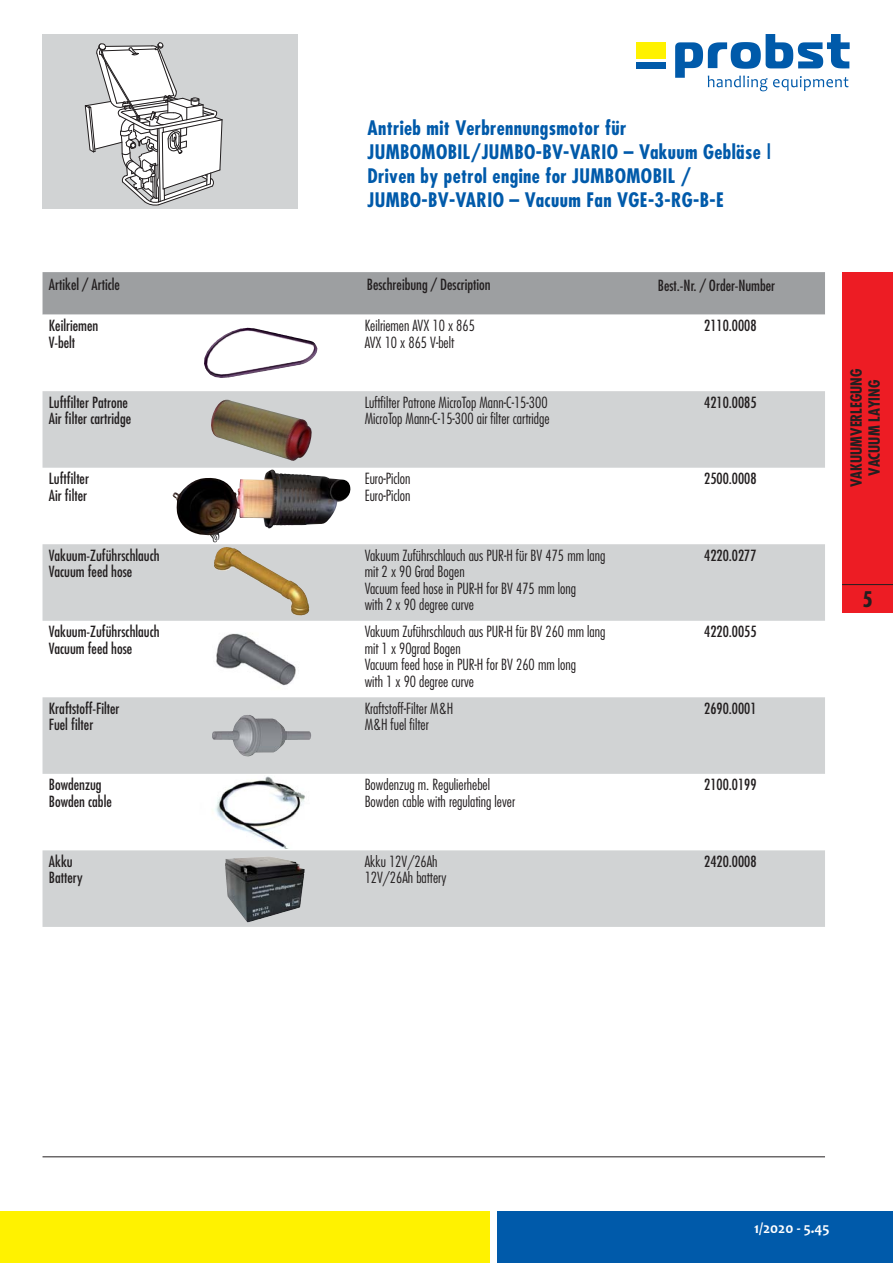
<style>
.page{position:relative;width:893px;height:1263px;background:#fff}
.page>*{position:absolute;margin:0;border:0;box-sizing:border-box;transform-origin:0 0}
.t1{font:700 condensed 21px "Futura";color:#231f20}
.t2{font:700 condensed 19.5px/24px "Futura";letter-spacing:.02em;color:#005aaa}
.t3{font:300 condensed 15px/16.5px "Futura";color:#231f20}
.t4{font:condensed 15px/16.5px "Futura";color:#231f20}
.t5{font:700 condensed 15px/18px "Futura";color:#231f20;text-align:center}
.t6{font:700 15px "Candara";color:#fff}
</style>
<div class="page">
<div style="left:497px;top:1212px;width:396px;height:51px;background:#005aaa"></div>
<div style="left:0;top:1212px;width:489px;height:51px;background:#fff200"></div>
<div style="left:636px;top:42px;width:29px;height:17px;background:#fff200"></div>
<div style="left:636px;top:62px;width:29px;height:6px;background:#005aaa"></div>
<svg style="left:675px;top:34px;width:175px;height:57px"></svg>
<div style="left:842px;top:272px;width:51px;height:340px;background:#ed1c24"></div>
<hr style="left:842px;top:584px;width:51px;height:1px;background:#231f20">
<div style="left:43px;top:34px;width:255px;height:174px;background:#d1d3d4"></div>
<svg style="left:84px;top:42px;width:139px;height:164px"></svg>
<div style="left:43px;top:272px;width:782px;height:43px;background:#9d9fa1"></div>
<svg style="left:43px;top:391px;width:782px;height:536px;fill:#d1d3d4"></svg>
<img style="left:285px;top:597px;width:24px;height:19px">
<img style="left:190px;top:623px;width:167px;height:72px">
<img style="left:210px;top:399px;width:102px;height:63px">
<img style="left:233px;top:715px;width:19px;height:16px">
<img style="left:172px;top:469px;width:178px;height:74px">
<img style="left:244px;top:863px;width:61px;height:60px">
<img style="left:204px;top:328px;width:58px;height:36px">
<img style="left:189px;top:776px;width:145px;height:72px">
<hr style="left:43px;top:1157px;width:782px;height:1px;background:#231f20">
<h2 class="t2" style="left:367px;top:118px;width:405px">Antrieb mit Verbrennungsmotor für JUMBOMOBIL/JUMBO-BV-VARIO – Vakuum Gebläse | Driven by petrol engine for JUMBOMOBIL / JUMBO-BV-VARIO – Vacuum Fan VGE-3-RG-B-E</h2>
<p class="t4" style="left:49px;top:278px;width:73px">Artikel / Article</p>
<p class="t4" style="left:367px;top:278px;width:125px">Beschreibung / Description</p>
<p class="t4" style="left:49px;top:319px;width:51px">Keilriemen<br>V-belt</p>
<p class="t3" style="left:365px;top:318px;width:112px">Keilriemen AVX 10 x 865<br>AVX 10 x 865 V-belt</p>
<p class="t4" style="left:704px;top:319px;width:54px">2110.0008</p>
<p class="t4" style="left:658px;top:278px;width:119px">Best.-Nr. / Order-Number</p>
<p class="t4" style="left:49px;top:395px;width:84px">Luftfilter Patrone<br>Air filter cartridge</p>
<p class="t3" style="left:365px;top:395px;width:186px">Luftfilter Patrone MicroTop Mann-C-15-300<br>MicroTop Mann-C-15-300 air filter cartridge</p>
<p class="t4" style="left:704px;top:395px;width:54px">4210.0085</p>
<p class="t4" style="left:49px;top:472px;width:42px">Luftfilter<br>Air filter</p>
<p class="t3" style="left:365px;top:471px;width:47px">Euro-Piclon<br>Euro-Piclon</p>
<p class="t4" style="left:704px;top:472px;width:54px">2500.0008</p>
<p class="t4" style="left:49px;top:548px;width:112px">Vakuum-Zuführschlauch<br>Vacuum feed hose</p>
<p class="t3" style="left:365px;top:548px;width:242px">Vakuum Zuführschlauch aus PUR-H für BV 475 mm lang mit 2 x 90 Grad Bogen<br>Vacuum feed hose in PUR-H for BV 475 mm long<br>with 2 x 90 degree curve</p>
<p class="t4" style="left:704px;top:548px;width:54px">4220.0277</p>
<p class="t4" style="left:49px;top:625px;width:112px">Vakuum-Zuführschlauch<br>Vacuum feed hose</p>
<p class="t3" style="left:365px;top:625px;width:242px">Vakuum Zuführschlauch aus PUR-H für BV 260 mm lang mit 1 x 90grad Bogen<br>Vacuum feed hose in PUR-H for BV 260 mm long<br>with 1 x 90 degree curve</p>
<p class="t4" style="left:704px;top:625px;width:54px">4220.0055</p>
<p class="t4" style="left:49px;top:701px;width:72px">Kraftstoff-Filter<br>Fuel filter</p>
<p class="t3" style="left:365px;top:701px;width:90px">Kraftstoff-Filter M&amp;H<br>M&amp;H fuel filter</p>
<p class="t4" style="left:704px;top:701px;width:54px">2690.0001</p>
<p class="t4" style="left:49px;top:778px;width:64px">Bowdenzug<br>Bowden cable</p>
<p class="t3" style="left:365px;top:778px;width:152px">Bowdenzug m. Regulierhebel<br>Bowden cable with regulating lever</p>
<p class="t4" style="left:704px;top:778px;width:54px">2100.0199</p>
<p class="t4" style="left:49px;top:854px;width:35px">Akku<br>Battery</p>
<p class="t3" style="left:365px;top:854px;width:83px">Akku 12V/26Ah<br>12V/26Ah battery</p>
<p class="t4" style="left:704px;top:854px;width:54px">2420.0008</p>
<p class="t5" style="left:849px;top:487px;width:120px;rotate:-90deg">VAKUUMVERLEGUNG<br>VACUUM LAYING</p>
<h1 class="t1" style="left:862px;top:590px;width:12px">5</h1>
<p class="t6" style="left:754px;top:1222px;width:77px">1/2020 - 5.45</p>
</div>
